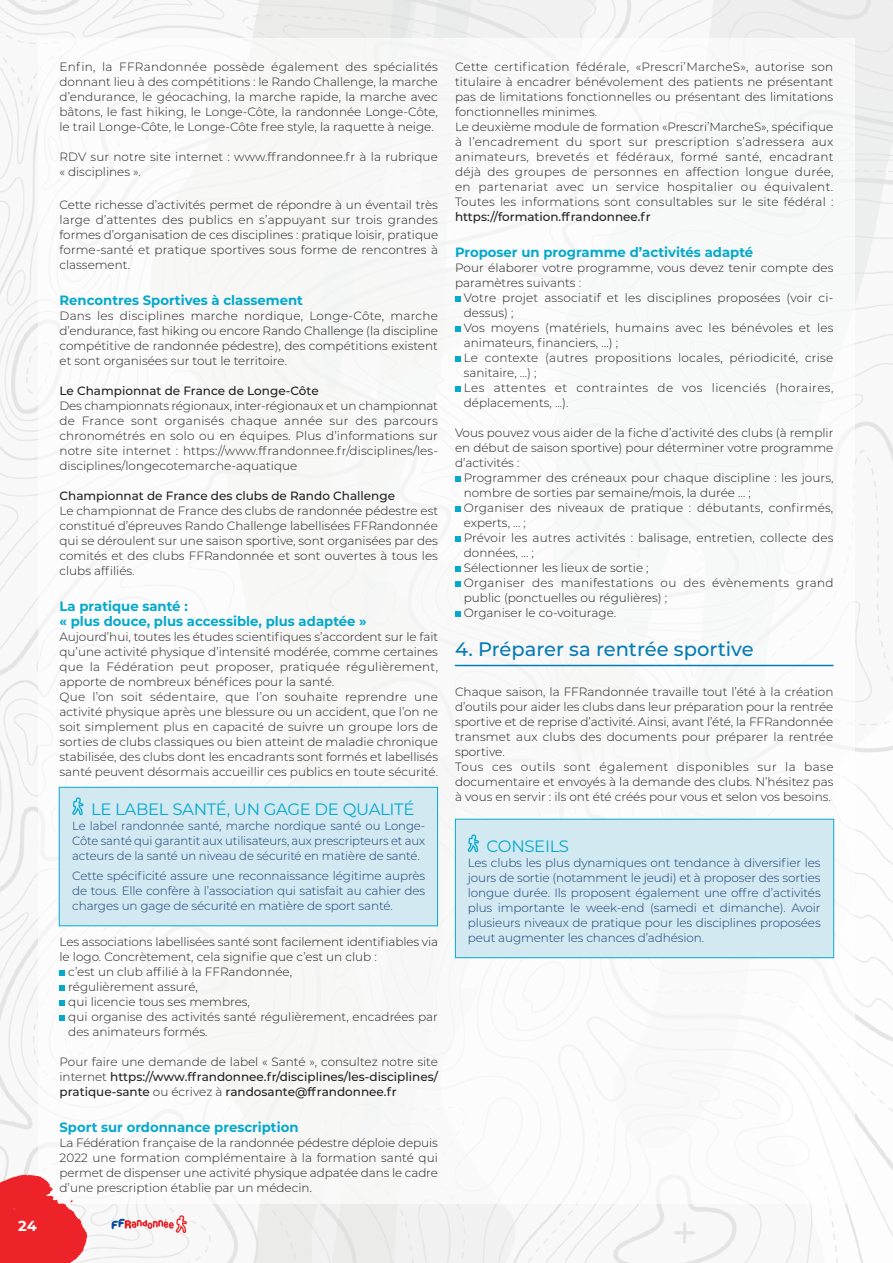
<style>
.page{position:relative;width:893px;height:1263px;background:#fff}
.page>*{position:absolute;margin:0;border:0;box-sizing:border-box;transform-origin:0 0}
.t1{font:500 19.5px "Montserrat";color:#057bb3}
.t2{font:16.5px "Montserrat";letter-spacing:-.02em;color:#05a9cc}
.t3{font:700 14.55px "Montserrat";color:#fff}
.t4{font:700 13.5px/15px "Montserrat";color:#05a9cc}
.t5{font:300 12px/15px "Montserrat";color:#231f20;text-align:justify}
.t6{font:300 12px/15px "Montserrat";letter-spacing:-.01em;color:#1b3d70;text-align:justify}
.t7{font:500 12px/15px "Montserrat";color:#231f20;text-align:justify}
.t8{font:300 12px/15px "Montserrat";letter-spacing:.02em;color:#231f20}
.s1{font-weight:300}
</style>
<div class="page">
<img style="left:0;top:0;width:893px;height:1263px">
<div style="left:38px;top:38px;width:817px;height:1165px;background:#f8f9f8"></div>
<svg style="left:0;top:1175px;width:87px;height:88px"></svg>
<div style="left:455px;top:819px;width:379px;height:139px;background:#d2e9f2;border:1px solid #05a9cc"></div>
<div style="left:59px;top:787px;width:379px;height:139px;background:#d2e9f2;border:1px solid #05a9cc"></div>
<svg style="left:72px;top:797px;width:12px;height:18px"></svg>
<svg style="left:60px;top:970px;width:5px;height:6px"></svg>
<svg style="left:60px;top:985px;width:5px;height:6px"></svg>
<svg style="left:60px;top:1000px;width:5px;height:6px"></svg>
<svg style="left:60px;top:1015px;width:5px;height:6px"></svg>
<hr style="left:455px;top:665px;width:378px;height:1px;background:#057bb3">
<svg style="left:455px;top:296px;width:6px;height:6px"></svg>
<svg style="left:455px;top:326px;width:6px;height:6px"></svg>
<svg style="left:455px;top:356px;width:6px;height:6px"></svg>
<svg style="left:455px;top:386px;width:6px;height:6px"></svg>
<svg style="left:455px;top:476px;width:6px;height:6px"></svg>
<svg style="left:455px;top:506px;width:6px;height:6px"></svg>
<svg style="left:455px;top:536px;width:6px;height:6px"></svg>
<svg style="left:455px;top:566px;width:6px;height:6px"></svg>
<svg style="left:455px;top:581px;width:6px;height:6px"></svg>
<svg style="left:455px;top:611px;width:6px;height:6px"></svg>
<svg style="left:467px;top:834px;width:12px;height:18px"></svg>
<svg style="left:112px;top:1215px;width:75px;height:18px"></svg>
<p class="t3" style="left:18px;top:1215px;width:20px">24</p>
<p class="t5" style="left:60px;top:59px;width:380px">Enfin, la FFRandonnée possède également des spécialités donnant lieu à des compétitions : le Rando Challenge, la marche d’endurance, le géocaching, la marche rapide, la marche avec bâtons, le fast hiking, le Longe-Côte, la randonnée Longe-Côte, le trail Longe-Côte, le Longe-Côte free style, la raquette à neige.</p>
<p class="t5" style="left:60px;top:149px;width:380px">RDV sur notre site internet : www.ffrandonnee.fr à la rubrique « disciplines ».</p>
<p class="t5" style="left:60px;top:197px;width:380px">Cette richesse d’activités permet de répondre à un éventail très large d’attentes des publics en s’appuyant sur trois grandes formes d’organisation de ces disciplines : pratique loisir, pratique forme-santé et pratique sportives sous forme de rencontres à classement.</p>
<p class="t4" style="left:60px;top:292px;width:245px">Rencontres Sportives à classement</p>
<p class="t5" style="left:60px;top:308px;width:380px">Dans les disciplines marche nordique, Longe-Côte, marche d’endurance, fast hiking ou encore Rando Challenge (la discipline compétitive de randonnée pédestre), des compétitions existent et sont organisées sur tout le territoire.</p>
<p class="t7" style="left:60px;top:383px;width:261px">Le Championnat de France de Longe-Côte</p>
<p class="t5" style="left:60px;top:398px;width:380px">Des championnats régionaux, inter-régionaux et un championnat de France sont organisés chaque année sur des parcours chronométrés en solo ou en équipes. Plus d’informations sur notre site internet : https://www.ffrandonnee.fr/disciplines/les&shy;disciplines/longecotemarche-aquatique</p>
<p class="t7" style="left:60px;top:488px;width:337px">Championnat de France des clubs de Rando Challenge</p>
<p class="t5" style="left:60px;top:503px;width:380px">Le championnat de France des clubs de randonnée pédestre est constitué d’épreuves Rando Challenge labellisées FFRandonnée qui se déroulent sur une saison sportive, sont organisées par des comités et des clubs FFRandonnée et sont ouvertes à tous les clubs affiliés.</p>
<p class="t4" style="left:60px;top:598px;width:309px">La pratique santé :<br>« plus douce, plus accessible, plus adaptée »</p>
<p class="t5" style="left:60px;top:629px;width:380px;text-align:left">Aujourd’hui, toutes les études scientifiques s’accordent sur le fait qu’une activité physique d’intensité modérée, comme certaines que la Fédération peut proposer, pratiquée régulièrement, apporte de nombreux bénéfices pour la santé.<br>Que l’on soit sédentaire, que l’on souhaite reprendre une activité physique après une blessure ou un accident, que l’on ne soit simplement plus en capacité de suivre un groupe lors de sorties de clubs classiques ou bien atteint de maladie chronique stabilisée, des clubs dont les encadrants sont formés et labellisés santé peuvent désormais accueillir ces publics en toute sécurité.</p>
<h2 class="t2" style="left:91px;top:798px;width:325px">LE LABEL SANTÉ, UN GAGE DE QUALITÉ</h2>
<p class="t6" style="left:72px;top:818px;width:354px">Le label randonnée santé, marche nordique santé ou Longe-Côte santé qui garantit aux utilisateurs, aux prescripteurs et aux acteurs de la santé un niveau de sécurité en matière de santé.</p>
<p class="t6" style="left:72px;top:868px;width:354px">Cette spécificité assure une reconnaissance légitime auprès de tous. Elle confère à l’association qui satisfait au cahier des charges un gage de sécurité en matière de sport santé.</p>
<p class="t5" style="left:60px;top:934px;width:380px">Les associations labellisées santé sont facilement identifiables via</p>
<p class="t5" style="left:60px;top:949px;width:319px">le logo. Concrètement, cela signifie que c’est un club :</p>
<p class="t5" style="left:68px;top:964px;width:225px">c’est un club affilié à la FFRandonnée,</p>
<p class="t5" style="left:68px;top:979px;width:131px">régulièrement assuré,</p>
<p class="t5" style="left:68px;top:994px;width:183px">qui licencie tous ses membres,</p>
<p class="t5" style="left:68px;top:1009px;width:371px">qui organise des activités santé régulièrement, encadrées par</p>
<p class="t5" style="left:68px;top:1024px;width:141px">des animateurs formés.</p>
<p class="t7" style="left:60px;top:1053px;width:380px"><span class="s1">Pour faire une demande de label « Santé », consultez notre site internet</span> https://www.ffrandonnee.fr/disciplines/les-disciplines/ pratique-sante <span class="s1">ou écrivez à</span> randosante@ffrandonnee.fr</p>
<p class="t4" style="left:60px;top:1119px;width:240px">Sport sur ordonnance prescription</p>
<p class="t5" style="left:60px;top:1135px;width:380px">La Fédération française de la randonnée pédestre déploie depuis 2022 une formation complémentaire à la formation santé qui permet de dispenser une activité physique adpatée dans le cadre d’une prescription établie par un médecin.</p>
<p class="t5" style="left:455px;top:59px;width:380px;text-align:left">Cette certification fédérale, «Prescri’MarcheS», autorise son titulaire à encadrer bénévolement des patients ne présentant pas de limitations fonctionnelles ou présentant des limitations fonctionnelles minimes.<br>Le deuxième module de formation «Prescri’MarcheS», spécifique à l’encadrement du sport sur prescription s’adressera aux animateurs, brevetés et fédéraux, formé santé, encadrant déjà des groupes de personnes en affection longue durée, en partenariat avec un service hospitalier ou équivalent.<br>Toutes les informations sont consultables sur le site fédéral :</p>
<p class="t7" style="left:455px;top:209px;width:197px">https://formation.ffrandonnee.fr</p>
<p class="t4" style="left:455px;top:244px;width:300px">Proposer un programme d’activités adapté</p>
<p class="t5" style="left:455px;top:260px;width:380px">Pour élaborer votre programme, vous devez tenir compte des paramètres suivants :</p>
<p class="t8" style="left:464px;top:290px;width:371px">Votre projet associatif et les disciplines proposées (voir ci&shy;dessus) ;<br>Vos moyens (matériels, humains avec les bénévoles et les animateurs, financiers, …) ;<br>Le contexte (autres propositions locales, périodicité, crise sanitaire, …) ;<br>Les attentes et contraintes de vos licenciés (horaires, déplacements, ...).</p>
<p class="t5" style="left:455px;top:425px;width:380px">Vous pouvez vous aider de la fiche d’activité des clubs (à remplir en début de saison sportive) pour déterminer votre programme d’activités :</p>
<p class="t5" style="left:464px;top:470px;width:371px;text-align:left">Programmer des créneaux pour chaque discipline : les jours, nombre de sorties par semaine/mois, la durée … ;<br>Organiser des niveaux de pratique : débutants, confirmés, experts, … ;<br>Prévoir les autres activités : balisage, entretien, collecte des données, … ;<br>Sélectionner les lieux de sortie ;<br>Organiser des manifestations ou des évènements grand public (ponctuelles ou régulières) ;<br>Organiser le co-voiturage.</p>
<h1 class="t1" style="left:455px;top:635px;width:300px">4. Préparer sa rentrée sportive</h1>
<p class="t5" style="left:455px;top:684px;width:380px;text-align:left">Chaque saison, la FFRandonnée travaille tout l’été à la création d’outils pour aider les clubs dans leur préparation pour la rentrée sportive et de reprise d’activité. Ainsi, avant l’été, la FFRandonnée transmet aux clubs des documents pour préparer la rentrée sportive.<br>Tous ces outils sont également disponibles sur la base documentaire et envoyés à la demande des clubs. N’hésitez pas à vous en servir : ils ont été créés pour vous et selon vos besoins.</p>
<h2 class="t2" style="left:487px;top:835px;width:84px">CONSEILS</h2>
<p class="t6" style="left:468px;top:855px;width:354px">Les clubs les plus dynamiques ont tendance à diversifier les jours de sortie (notamment le jeudi) et à proposer des sorties longue durée. Ils proposent également une offre d’activités plus importante le week-end (samedi et dimanche). Avoir plusieurs niveaux de pratique pour les disciplines proposées peut augmenter les chances d’adhésion.</p>
</div>
